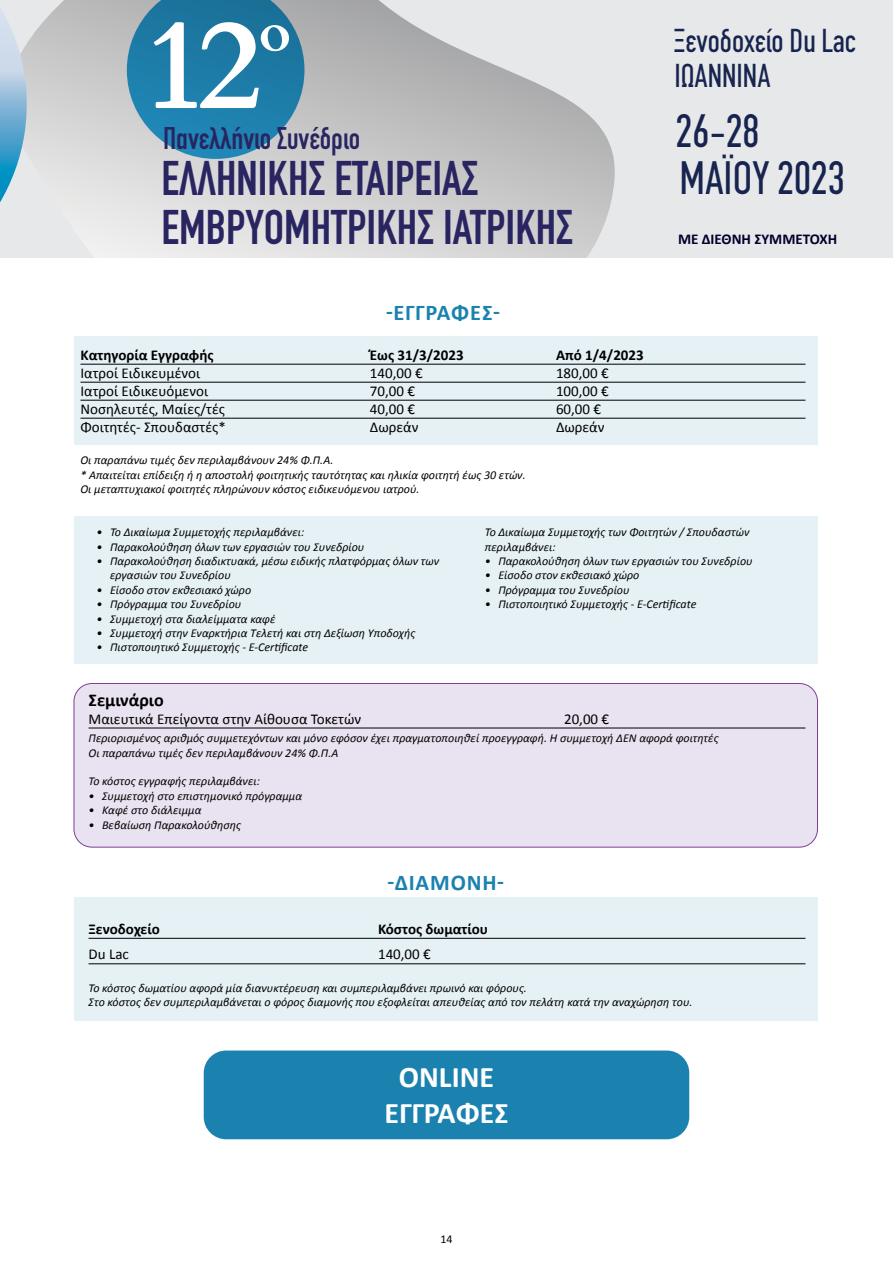
<style>
.page{position:relative;width:893px;height:1263px;background:#fff}
.page>*{position:absolute;margin:0;border:0;box-sizing:border-box;transform-origin:0 0}
.t1{font:700 127.35px "Cardo";color:#fff}
.t2{font:700 55.2px "Cardo";color:#fff}
.t3{font:700 47.85px "DIN Condensed";color:#282561}
.t4{font:47.1px "PF Din Text Compressed";color:#17244f}
.t5{font:33.3px "PF Din Text Compressed";color:#17244f}
.t6{font:500 31.5px "PF Din Text Compressed";color:#282561}
.t7{font:700 30px/36px "Calibri";color:#fff;text-align:center}
.t8{font:700 22.5px "Calibri";letter-spacing:.04em;color:#1b82af}
.t9{font:700 18px "Calibri";color:#000}
.t10{font:15px "Calibri";color:#000}
.t11{font:700 15px "Calibri";color:#000}
.t12{font:700 15px "Calibri";color:#00002c}
.t13{font:italic 12px/14.4px "Calibri";color:#000}
.t14{font:12px "Calibri";color:#000}
</style>
<div class="page">
<div style="left:75px;top:336px;width:743px;height:109px;background:#e6f1f6"></div>
<div style="left:75px;top:516px;width:743px;height:148px;background:#e6f1f6"></div>
<div style="left:75px;top:897px;width:743px;height:124px;background:#e6f1f6"></div>
<hr style="left:80px;top:364px;width:725px;height:1px;background:#000">
<hr style="left:80px;top:382px;width:725px;height:1px;background:#000">
<hr style="left:80px;top:400px;width:725px;height:1px;background:#000">
<hr style="left:80px;top:418px;width:725px;height:1px;background:#000">
<div style="left:204px;top:1050px;width:485px;height:89px;background:#1b82af;border-radius:22px"></div>
<hr style="left:89px;top:938px;width:716px;height:1px;background:#000">
<hr style="left:89px;top:963px;width:716px;height:1px;background:#000">
<div style="left:74px;top:683px;width:743px;height:164px;background:#e9e2f0;border-radius:18px"></div>
<div style="left:74px;top:683px;width:744px;height:164px;border:1px solid #7f3f98;border-radius:18px"></div>
<hr style="left:89px;top:728px;width:716px;height:1px;background:#000">
<div style="left:0;top:0;width:893px;height:257px;background:#e7e8e9"></div>
<svg style="left:27px;top:0;width:588px;height:257px"></svg>
<svg style="left:0;top:8px;width:27px;height:194px"></svg>
<svg style="left:127px;top:0;width:177px;height:159px"></svg>
<h1 class="t1" style="left:143px;top:-37px;width:120px">12</h1>
<h2 class="t2" style="left:259px;top:-13px;width:34px">o</h2>
<h3 class="t6" style="left:163px;top:121px;width:199px">Πανελλήνιο Συνέδριο</h3>
<h3 class="t3" style="left:161px;top:146px;width:319px">ΕΛΛΗΝΙΚΗΣ ΕΤΑΙΡΕΙΑΣ</h3>
<h3 class="t3" style="left:161px;top:195px;width:413px">ΕΜΒΡΥΟΜΗΤΡΙΚΗΣ ΙΑΤΡΙΚΗΣ</h3>
<h3 class="t8" style="left:386px;top:297px;width:115px">-ΕΓΓΡΑΦΕΣ-</h3>
<p class="t11" style="left:80px;top:344px;width:135px">Κατηγορία Εγγραφής</p>
<p class="t11" style="left:370px;top:344px;width:95px">Έως 31/3/2023</p>
<p class="t11" style="left:556px;top:344px;width:89px">Από 1/4/2023</p>
<p class="t10" style="left:80px;top:362px;width:121px">Ιατροί Ειδικευμένοι</p>
<p class="t10" style="left:370px;top:362px;width:54px">140,00 €</p>
<p class="t10" style="left:556px;top:362px;width:54px">180,00 €</p>
<p class="t10" style="left:80px;top:380px;width:129px">Ιατροί Ειδικευόμενοι</p>
<p class="t10" style="left:370px;top:380px;width:47px">70,00 €</p>
<p class="t10" style="left:556px;top:380px;width:54px">100,00 €</p>
<p class="t10" style="left:80px;top:398px;width:146px">Νοσηλευτές, Μαίες/τές</p>
<p class="t10" style="left:370px;top:398px;width:47px">40,00 €</p>
<p class="t10" style="left:556px;top:398px;width:47px">60,00 €</p>
<p class="t10" style="left:80px;top:416px;width:147px">Φοιτητές- Σπουδαστές*</p>
<p class="t10" style="left:370px;top:416px;width:50px">Δωρεάν</p>
<p class="t10" style="left:556px;top:416px;width:50px">Δωρεάν</p>
<p class="t13" style="left:80px;top:452px;width:447px">Οι παραπάνω τιμές δεν περιλαμβάνουν 24% Φ.Π.Α.<br>* Απαιτείται επίδειξη ή η αποστολή φοιτητικής ταυτότητας και ηλικία φοιτητή έως 30 ετών.<br>Οι μεταπτυχιακοί φοιτητές πληρώνουν κόστος ειδικευόμενου ιατρού.</p>
<h3 class="t5" style="left:674px;top:22px;width:183px">Ξενοδοχείο Du Lac</h3>
<h3 class="t5" style="left:674px;top:57px;width:98px">ΙΩΑΝΝΙΝΑ</h3>
<h3 class="t4" style="left:675px;top:104px;width:86px">26-28</h3>
<h3 class="t4" style="left:679px;top:151px;width:167px">ΜΑΪΟΥ2023</h3>
<p class="t12" style="left:678px;top:229px;width:161px">ΜΕ ΔΙΕΘΝΗ ΣΥΜΜΕΤΟΧΗ</p>
<p class="t13" style="left:97px;top:524px;width:209px">• Το Δικαίωμα Συμμετοχής περιλαμβάνει:</p>
<p class="t13" style="left:97px;top:539px;width:269px">• Παρακολούθηση όλων των εργασιών του Συνεδρίου</p>
<p class="t13" style="left:110px;top:553px;width:330px;text-indent:-14px">• Παρακολούθηση διαδικτυακά, μέσω ειδικής πλατφόρμας όλων των εργασιών του Συνεδρίου</p>
<p class="t13" style="left:97px;top:582px;width:156px">• Είσοδο στον εκθεσιακό χώρο</p>
<p class="t13" style="left:97px;top:596px;width:146px">• Πρόγραμμα του Συνεδρίου</p>
<p class="t13" style="left:97px;top:611px;width:180px">• Συμμετοχή στα διαλείμματα καφέ</p>
<p class="t13" style="left:97px;top:625px;width:320px">• Συμμετοχή στην Εναρκτήρια Τελετή και στη Δεξίωση Υποδοχής</p>
<p class="t13" style="left:97px;top:640px;width:213px">• Πιστοποιητικό Συμμετοχής - E-Certificate</p>
<p class="t13" style="left:485px;top:524px;width:266px">Το Δικαίωμα Συμμετοχής των Φοιτητών / Σπουδαστών περιλαμβάνει:</p>
<p class="t13" style="left:485px;top:553px;width:269px">• Παρακολούθηση όλων των εργασιών του Συνεδρίου</p>
<p class="t13" style="left:485px;top:568px;width:156px">• Είσοδο στον εκθεσιακό χώρο</p>
<p class="t13" style="left:485px;top:582px;width:146px">• Πρόγραμμα του Συνεδρίου</p>
<p class="t13" style="left:485px;top:596px;width:213px">• Πιστοποιητικό Συμμετοχής - E-Certificate</p>
<h3 class="t9" style="left:89px;top:687px;width:77px">Σεμινάριο</h3>
<p class="t10" style="left:89px;top:708px;width:274px">Μαιευτικά Επείγοντα στην Αίθουσα Τοκετών</p>
<p class="t10" style="left:564px;top:708px;width:47px">20,00 €</p>
<p class="t13" style="left:89px;top:730px;width:632px">Περιορισμένος αριθμός συμμετεχόντων και μόνο εφόσον έχει πραγματοποιηθεί προεγγραφή. Η συμμετοχή ΔΕΝ αφορά φοιτητές<br>Οι παραπάνω τιμές δεν περιλαμβάνουν 24% Φ.Π.Α</p>
<p class="t13" style="left:89px;top:774px;width:173px">Το κόστος εγγραφής περιλαμβάνει:</p>
<p class="t13" style="left:89px;top:788px;width:215px">• Συμμετοχή στο επιστημονικό πρόγραμμα</p>
<p class="t13" style="left:89px;top:802px;width:114px">• Καφέ στο διάλειμμα</p>
<p class="t13" style="left:89px;top:817px;width:154px">• Βεβαίωση Παρακολούθησης</p>
<h3 class="t8" style="left:387px;top:866px;width:118px">-ΔΙΑΜΟΝΉ-</h3>
<p class="t11" style="left:89px;top:918px;width:73px">Ξενοδοχείο</p>
<p class="t11" style="left:378px;top:918px;width:112px">Κόστος δωματίου</p>
<p class="t10" style="left:89px;top:944px;width:42px">Du Lac</p>
<p class="t10" style="left:378px;top:944px;width:54px">140,00 €</p>
<p class="t13" style="left:89px;top:980px;width:605px">Το κόστος δωματίου αφορά μία διανυκτέρευση και συμπεριλαμβάνει πρωινό και φόρους.<br>Στο κόστος δεν συμπεριλαμβάνεται ο φόρος διαμονής που εξοφλείται απευθείας από τον πελάτη κατά την αναχώρηση του.</p>
<h3 class="t7" style="left:384px;top:1057px;width:126px">ONLINE<br>ΕΓΓΡΑΦΕΣ</h3>
<p class="t14" style="left:440px;top:1231px;width:14px">14</p>
</div>
